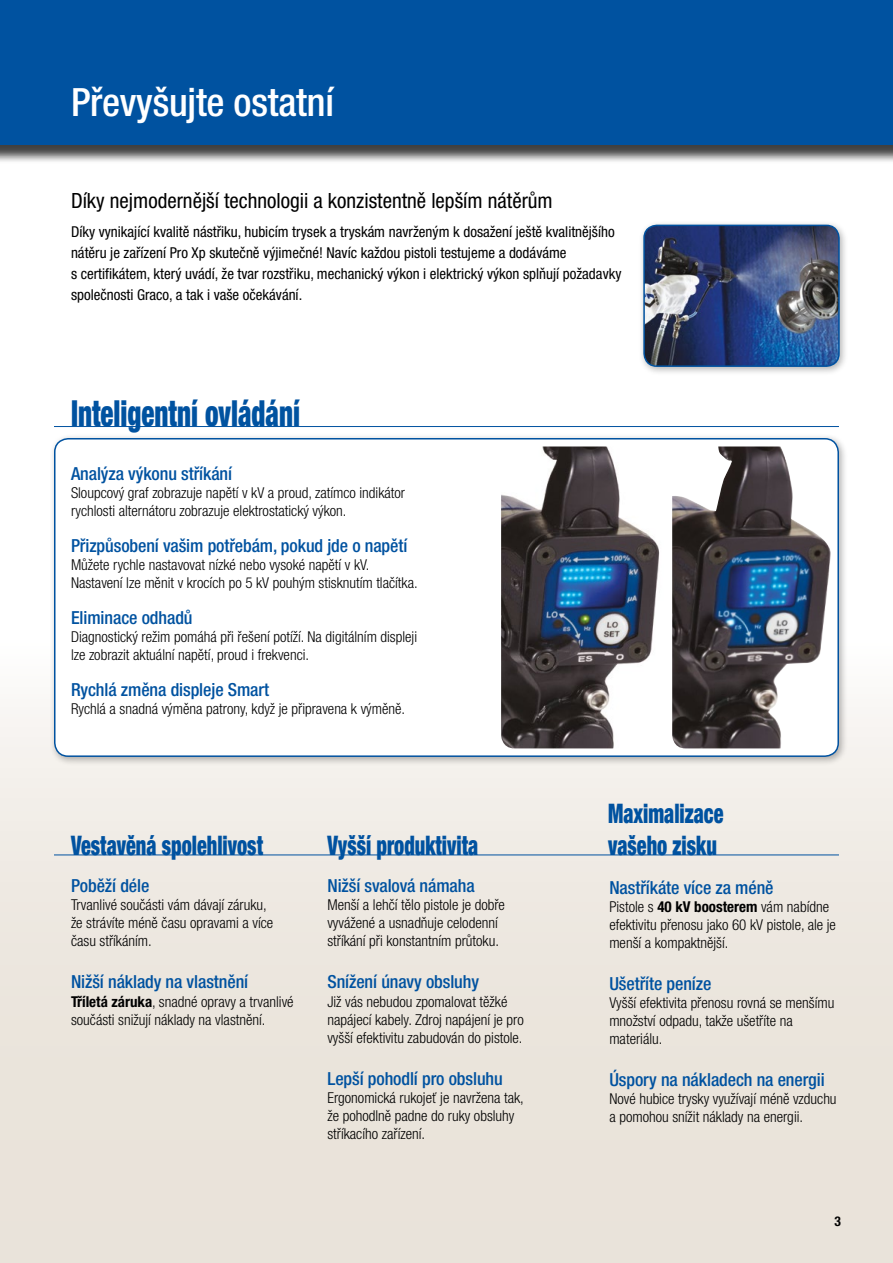
<style>
.page{position:relative;width:893px;height:1263px;background:#fff}
.page>*{position:absolute;margin:0;border:0;box-sizing:border-box;transform-origin:0 0}
.t1{font:500 condensed 39px "Helvetica Neue LTCE";letter-spacing:-.005em;color:#fff}
.t2{font:900 condensed 36px "Helvetica Neue LTCE";color:#0052a0;scale:.75 1}
.t3{font:900 condensed 27px/31.5px "Helvetica Neue LTCE";color:#0052a0;scale:.75 1}
.t4{font:condensed 21px "Helvetica Neue LTCE";color:#000}
.t5{font:500 condensed 18px "Helvetica Neue LTCE";letter-spacing:-.005em;color:#0052a0}
.t6{font:300 condensed 15px/18px "Helvetica Neue LTCE";color:#000}
.t7{font:condensed 15px/21px "Helvetica Neue LTCE";color:#000}
.t8{font:700 condensed 13.5px "Helvetica Neue LT Std";color:#000}
.s1{font-weight:700}
</style>
<div class="page">
<div style="left:0;top:638px;width:893px;height:625px;background:linear-gradient(to right,#ede7df,#ede7df)"></div>
<div style="left:49px;top:433px;width:799px;height:333px;background:#000;opacity:.3"></div>
<div style="left:55px;top:439px;width:783px;height:317px;background:#fff;border-radius:14px"></div>
<div style="left:54px;top:438px;width:785px;height:319px;border:2px solid #0052a0;border-radius:14px"></div>
<img style="left:672px;top:446px;width:159px;height:302px">
<img style="left:501px;top:446px;width:159px;height:302px">
<div style="left:639px;top:220px;width:210px;height:156px;background:#000;opacity:.3"></div>
<img style="left:644px;top:225px;width:195px;height:141px">
<div style="left:643px;top:225px;width:197px;height:142px;border:2px solid #0052a0;border-radius:13px"></div>
<div style="left:0;top:0;width:893px;height:164px;background:#000;opacity:.75"></div>
<div style="left:0;top:0;width:893px;height:145px;background:#0052a0"></div>
<hr style="left:54px;top:854px;width:785px;height:1px;background:#0052a0">
<hr style="left:54px;top:426px;width:785px;height:1px;background:#0052a0">
<h1 class="t1" style="left:71px;top:79px;width:264px">Převyšujte ostatní</h1>
<h3 class="t4" style="left:71px;top:188px;width:483px">Díky nejmodernější technologii a konzistentně lepším nátěrům</h3>
<p class="t7" style="left:71px;top:221px;width:552px">Díky vynikající kvalitě nástřiku, hubicím trysek a tryskám navrženým k dosažení ještě kvalitnějšího nátěru je zařízení Pro Xp skutečně výjimečné! Navíc každou pistoli testujeme a dodáváme<br>s certifikátem, který uvádí, že tvar rozstřiku, mechanický výkon i elektrický výkon splňují požadavky společnosti Graco, a tak i vaše očekávání.</p>
<h2 class="t2" style="left:71px;top:391px;width:307px">Inteligentní ovládání</h2>
<p class="t5" style="left:71px;top:463px;width:163px">Analýza výkonu stříkání</p>
<p class="t6" style="left:71px;top:484px;width:336px">Sloupcový graf zobrazuje napětí v kV a proud, zatímco indikátor rychlosti alternátoru zobrazuje elektrostatický výkon.</p>
<p class="t5" style="left:71px;top:535px;width:338px">Přizpůsobení vašim potřebám, pokud jde o napětí</p>
<p class="t6" style="left:71px;top:556px;width:348px">Můžete rychle nastavovat nízké nebo vysoké napětí v kV.<br>Nastavení lze měnit v krocích po 5 kV pouhým stisknutím tlačítka.</p>
<p class="t5" style="left:71px;top:607px;width:123px">Eliminace odhadů</p>
<p class="t6" style="left:71px;top:628px;width:348px">Diagnostický režim pomáhá při řešení potíží. Na digitálním displeji lze zobrazit aktuální napětí, proud i frekvenci.</p>
<p class="t5" style="left:71px;top:679px;width:200px">Rychlá změna displeje Smart</p>
<p class="t6" style="left:71px;top:700px;width:336px">Rychlá a snadná výměna patrony, když je připravena k výměně.</p>
<h3 class="t3" style="left:71px;top:829px;width:258px">Vestavěná spolehlivost</h3>
<p class="t5" style="left:71px;top:875px;width:80px">Poběží déle</p>
<p class="t6" style="left:71px;top:896px;width:204px">Trvanlivé součásti vám dávají záruku, že strávíte méně času opravami a více času stříkáním.</p>
<p class="t5" style="left:71px;top:971px;width:179px">Nižší náklady na vlastnění</p>
<p class="t6" style="left:71px;top:992px;width:224px"><span class="s1">Tříletá záruka</span>, snadné opravy a trvanlivé součásti snižují náklady na vlastnění.</p>
<h3 class="t3" style="left:327px;top:829px;width:203px">Vyšší produktivita</h3>
<p class="t5" style="left:327px;top:875px;width:149px">Nižší svalová námaha</p>
<p class="t6" style="left:327px;top:896px;width:179px">Menší a lehčí tělo pistole je dobře vyvážené a usnadňuje celodenní stříkání při konstantním průtoku.</p>
<p class="t5" style="left:327px;top:971px;width:153px">Snížení únavy obsluhy</p>
<p class="t6" style="left:327px;top:992px;width:198px">Již vás nebudou zpomalovat těžké napájecí kabely. Zdroj napájení je pro vyšší efektivitu zabudován do pistole.</p>
<p class="t5" style="left:327px;top:1067px;width:177px">Lepší pohodlí pro obsluhu</p>
<p class="t6" style="left:327px;top:1088px;width:198px">Ergonomická rukojeť je navržena tak, že pohodlně padne do ruky obsluhy stříkacího zařízení.</p>
<h3 class="t3" style="left:608px;top:797px;width:155px">Maximalizace vašeho zisku</h3>
<p class="t5" style="left:609px;top:876px;width:166px">Nastříkáte více za méně</p>
<p class="t6" style="left:609px;top:897px;width:228px">Pistole s <span class="s1">40 kV boosterem</span> vám nabídne efektivitu přenosu jako 60 kV pistole, ale je menší a kompaktnější.</p>
<p class="t5" style="left:609px;top:972px;width:104px">Ušetříte peníze</p>
<p class="t6" style="left:609px;top:993px;width:227px">Vyšší efektivita přenosu rovná se menšímu množství odpadu, takže ušetříte na materiálu.</p>
<p class="t5" style="left:609px;top:1068px;width:217px">Úspory na nákladech na energii</p>
<p class="t6" style="left:609px;top:1089px;width:229px">Nové hubice trysky využívají méně vzduchu a pomohou snížit náklady na energii.</p>
<p class="t8" style="left:834px;top:1213px;width:8px">3</p>
</div>
